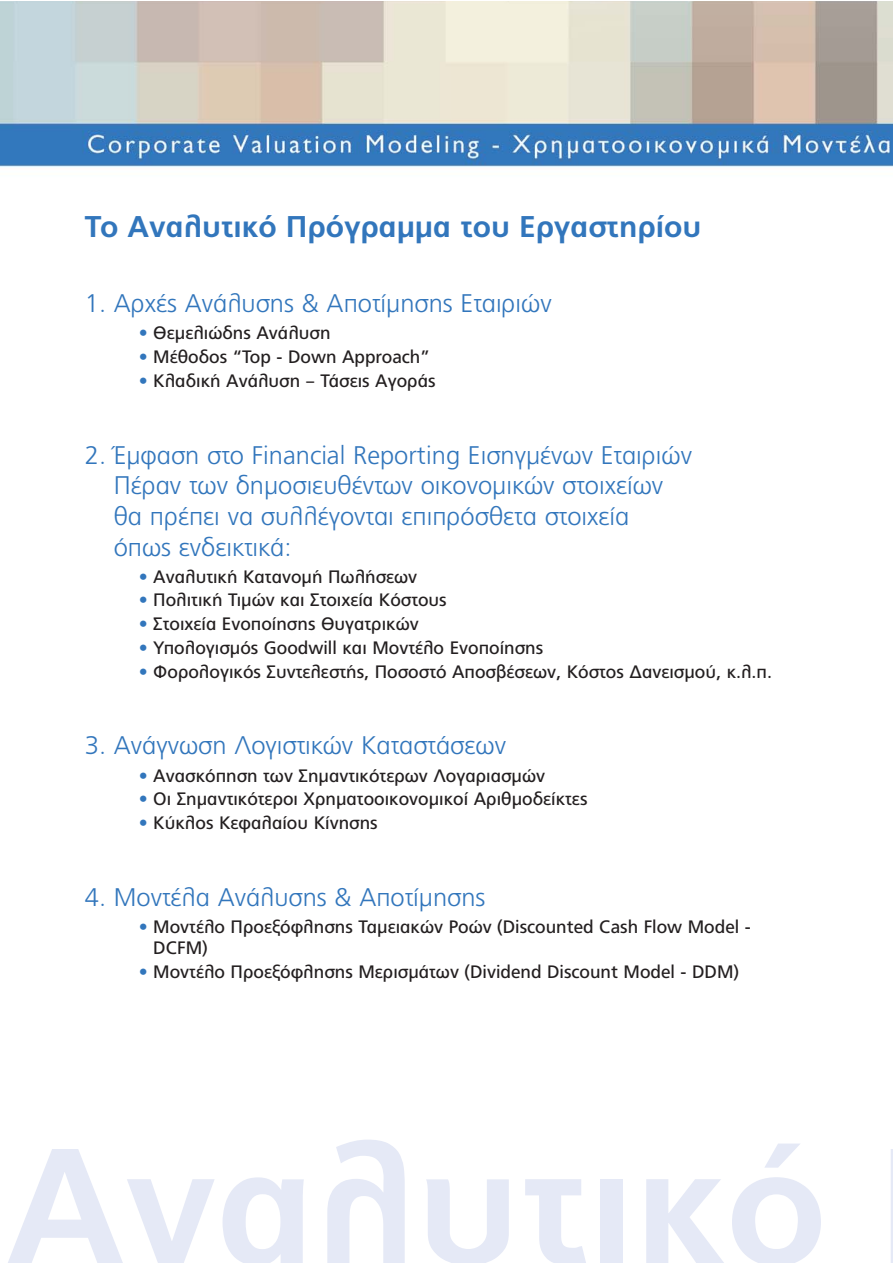
<style>
.page{position:relative;width:893px;height:1263px;background:#fff}
.page>*{position:absolute;margin:0;border:0;box-sizing:border-box;transform-origin:0 0}
.t1{font:700 165px "PF Catalog";color:#e5e9f6}
.t2{font:700 30px "PF Catalog";color:#3276bc}
.t3{font:300 25.5px/30.6px "PF Catalog";color:#3276bc}
.t4{font:18px/21.6px "PF Catalog";color:#231f20}
.s1{color:#3276bc}
</style>
<div class="page">
<img style="left:0;top:1px;width:892px;height:166px">
<h2 class="t2" style="left:85px;top:214px;width:618px">Το Αναλυτικό Πρόγραμμα του Εργαστηρίου</h2>
<h3 class="t3" style="left:85px;top:290px;width:468px">1. Αρχές Ανάλυσης &amp; Αποτίμησης Εταιριών</h3>
<p class="t4" style="left:139px;top:324px;width:193px"><span class="s1">•</span> Θεμελιώδης Ανάλυση</p>
<p class="t4" style="left:139px;top:348px;width:292px"><span class="s1">•</span> Μέθοδος “Top - Down Approach”</p>
<p class="t4" style="left:139px;top:371px;width:298px"><span class="s1">•</span> Κλαδική Ανάλυση – Τάσεις Αγοράς</p>
<h3 class="t3" style="left:114px;top:442px;width:580px;text-indent:-29px">2. Έμφαση στο Financial Reporting Εισηγμένων Εταιριών Πέραν των δημοσιευθέντων οικονομικών στοιχείων θα πρέπει να συλλέγονται επιπρόσθετα στοιχεία όπως ενδεικτικά:</h3>
<p class="t4" style="left:139px;top:567px;width:280px"><span class="s1">•</span> Αναλυτική Κατανομή Πωλήσεων</p>
<p class="t4" style="left:139px;top:591px;width:309px"><span class="s1">•</span> Πολιτική Τιμών και Στοιχεία Κόστους</p>
<p class="t4" style="left:139px;top:614px;width:281px"><span class="s1">•</span> Στοιχεία Ενοποίησης Θυγατρικών</p>
<p class="t4" style="left:139px;top:638px;width:406px"><span class="s1">•</span> Υπολογισμός Goodwill και Μοντέλο Ενοποίησης</p>
<p class="t4" style="left:139px;top:662px;width:635px"><span class="s1">•</span> Φορολογικός Συντελεστής, Ποσοστό Αποσβέσεων, Κόστος Δανεισμού, κ.λ.π.</p>
<h3 class="t3" style="left:85px;top:732px;width:423px">3. Ανάγνωση Λογιστικών Καταστάσεων</h3>
<p class="t4" style="left:139px;top:766px;width:408px"><span class="s1">•</span> Ανασκόπηση των Σημαντικότερων Λογαριασμών</p>
<p class="t4" style="left:139px;top:790px;width:450px"><span class="s1">•</span> Οι Σημαντικότεροι Χρηματοοικονομικοί Αριθμοδείκτες</p>
<p class="t4" style="left:139px;top:813px;width:240px"><span class="s1">•</span> Κύκλος Κεφαλαίου Κίνησης</p>
<h3 class="t3" style="left:85px;top:884px;width:402px">4. Mοντέλα Ανάλυσης &amp; Αποτίμησης</h3>
<p class="t4" style="left:153px;top:917px;width:599px;text-indent:-14px"><span class="s1">•</span> Μοντέλο Προεξόφλησης Ταμειακών Ροών (Discounted Cash Flow Model -<br>DCFM)</p>
<p class="t4" style="left:139px;top:963px;width:602px"><span class="s1">•</span> Μοντέλο Προεξόφλησης Μερισμάτων (Dividend Discount Model - DDM)</p>
<h1 class="t1" style="left:6px;top:1140px;width:823px">Αναλυτικό</h1>
</div>
